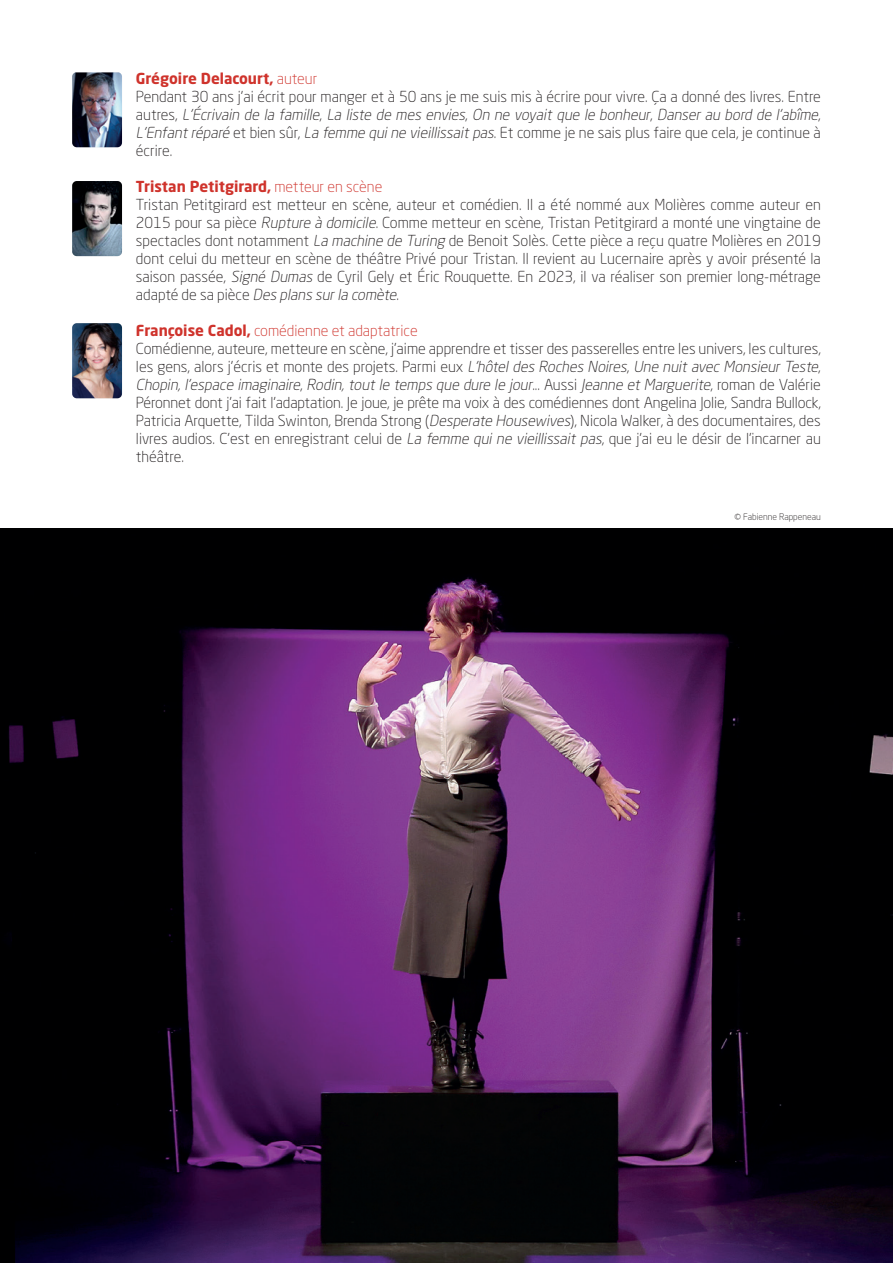
<style>
.page{position:relative;width:893px;height:1263px;background:#fff}
.page>*{position:absolute;margin:0;border:0;box-sizing:border-box;transform-origin:0 0}
.t1{font:300 15px/18px "Neo Sans Std";color:#231f20;text-align:justify}
.t2{font:700 15px "Neo Sans W1 G";color:#cf332c}
.t3{font:300 15px "Neo Sans Std";color:#cf332c}
.t4{font:300 9px "Neo Sans Std";color:#231f20}
.s1{font-family:"Neo Sans Std";font-weight:300}
.s2{font-style:italic}
.s3{font-family:"Neo Sans W1 G";font-weight:700}
</style>
<div class="page">
<img style="left:72px;top:72px;width:50px;height:75px">
<img style="left:72px;top:181px;width:50px;height:75px">
<img style="left:72px;top:323px;width:50px;height:75px">
<img style="left:0;top:529px;width:893px;height:734px">
<p class="t2" style="left:136px;top:68px;width:183px">Grégoire Delacourt, <span class="s1">auteur</span></p>
<p class="t1" style="left:136px;top:87px;width:687px">Pendant 30 ans j’ai écrit pour manger et à 50 ans je me suis mis à écrire pour vivre. Ça a donné des livres. Entre a u t r e s , <span class="s2">L’Écrivain de la famille</span>, <span class="s2">La liste de mes envies</span>, <span class="s2">On ne voyait que le bonheur</span>, <span class="s2">Danser au bord de l’abîme</span>, <span class="s2">L’Enfantréparé</span> et bien sûr, <span class="s2">La femme quine vieillissaitpas</span>. Et comme je ne sais plus faire que cela, je continue à écrire.</p>
<p class="t2" style="left:136px;top:176px;width:248px">Tristan Petitgirard, <span class="s1">metteur en scène</span></p>
<p class="t1" style="left:136px;top:195px;width:686px">Tristan Petitgirard est metteur en scène, auteur et comédien. Il a été nommé aux Molières comme auteur en 2015 pour sa pièce <span class="s2">Rupture à domicile</span>. Comme metteur en scène, Tristan Petitgirard a monté une vingtaine de spectacles dont notamment <span class="s2">La machine de Turing</span> de Benoit Solès. Cette pièce a reçu quatre Molières en 2019 dont celui du metteur en scène de théâtre Privé pour Tristan. Il revient au Lucernaire après y avoir présenté la saison passée, <span class="s2">Signé Dumas</span> de Cyril Gely et Éric Rouquette. En 2023, il va réaliser son premier long-métrage a d a p té d e s a p i è c e <span class="s2">Des plans surla comète</span>.</p>
<p class="t3" style="left:136px;top:321px;width:283px"><span class="s3">Françoise Cadol,</span> comédienne et adaptatrice</p>
<p class="t1" style="left:136px;top:339px;width:687px">Comédienne, auteure, metteure en scène, j’aime apprendre et tisser des passerelles entre les univers, les cultures, l e s g e n s , a l o r s j ’ é c r i s e t m o n te d e s p roj e t s . Pa r m i e u x <span class="s2">L’hôtel des Roches Noires</span>, <span class="s2">Une nuit avec Monsieur Teste</span>, <span class="s2">Chopin, l’espace imaginaire</span>, <span class="s2">Rodin, tout le temps que dure le jour</span>. . . A u s s i <span class="s2">Jeanne et Marguerite</span>, r o m a n d e Va l é r i e Péronnet dont j’ai fait l’adaptation. Je joue, je prête ma voix à des comédiennes dont Angelina Jolie, Sandra Bullock, Patricia Arquette, Tilda Swinton, Brenda Strong (<span class="s2">Desperate Housewives</span>), Nicola Walker, à des documentaires, des livres audios. C’est en enregistrant celui de <span class="s2">La femme qui ne vieillissait pas</span>, que j’ai eu le désir de l’incarner au théâtre.</p>
<p class="t4" style="left:735px;top:512px;width:88px">© Fabienne Rappeneau</p>
</div>
